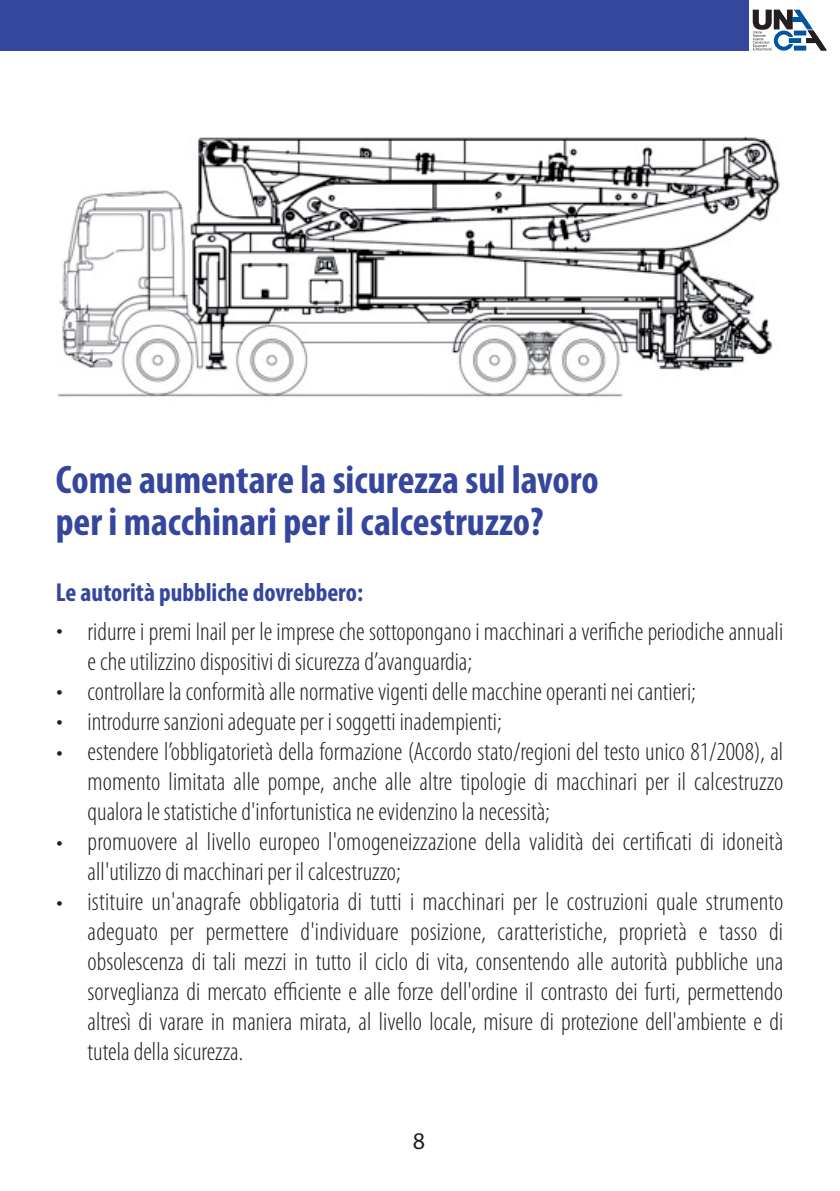
<style>
.page{position:relative;width:840px;height:1191px;background:#fff}
.page>*{position:absolute;margin:0;border:0;box-sizing:border-box;transform-origin:0 0}
.t1{font:700 condensed 40px/42px "Myriad Pro";color:#34469d}
.t2{font:300 condensed 26px/30px "Myriad Pro";color:#231f20}
.t3{font:700 condensed 26px "Myriad Pro";color:#34469d}
.t4{font:24px "Myriad Pro";color:#231f20}
</style>
<div class="page">
<div style="left:0;top:0;width:748px;height:51px;background:#34469d"></div>
<svg style="left:752px;top:10px;width:74px;height:41px"></svg>
<div style="left:792px;top:17px;width:9px;height:5px;background:#0054a4"></div>
<img style="left:57px;top:136px;width:722px;height:261px">
<h1 class="t1" style="left:56px;top:458px;width:544px">Come aumentare la sicurezza sul lavoro per i macchinari per il calcestruzzo?</h1>
<p class="t3" style="left:56px;top:577px;width:309px">Le autorità pubbliche dovrebbero:</p>
<p class="t2" style="left:88px;top:618px;width:696px">ridurre i premi Inail per le imprese che sottopongano i macchinari a verifiche periodiche annuali e che utilizzino dispositivi di sicurezza d’avanguardia;<br>controllare la conformità alle normative vigenti delle macchine operanti nei cantieri;<br>introdurre sanzioni adeguate per i soggetti inadempienti;<br>estendere l’obbligatorietà della formazione (Accordo stato/regioni del testo unico 81/2008), al momento limitata alle pompe, anche alle altre tipologie di macchinari per il calcestruzzo qualora le statistiche d'infortunistica ne evidenzino la necessità;<br>promuovere al livello europeo l'omogeneizzazione della validità dei certificati di idoneità all'utilizzo di macchinari per il calcestruzzo;<br>istituire un'anagrafe obbligatoria di tutti i macchinari per le costruzioni quale strumento adeguato per permettere d'individuare posizione, caratteristiche, proprietà e tasso di obsolescenza di tali mezzi in tutto il ciclo di vita, consentendo alle autorità pubbliche una sorveglianza di mercato efficiente e alle forze dell'ordine il contrasto dei furti, permettendo altresì di varare in maniera mirata, al livello locale, misure di protezione dell'ambiente e di tutela della sicurezza.</p>
<p class="t2" style="left:57px;top:617px;width:8px">•</p>
<p class="t2" style="left:57px;top:677px;width:8px;text-align:justify">• • •</p>
<p class="t2" style="left:57px;top:829px;width:8px">•</p>
<p class="t2" style="left:57px;top:889px;width:8px">•</p>
<p class="t4" style="left:412px;top:1126px;width:14px">8</p>
</div>
